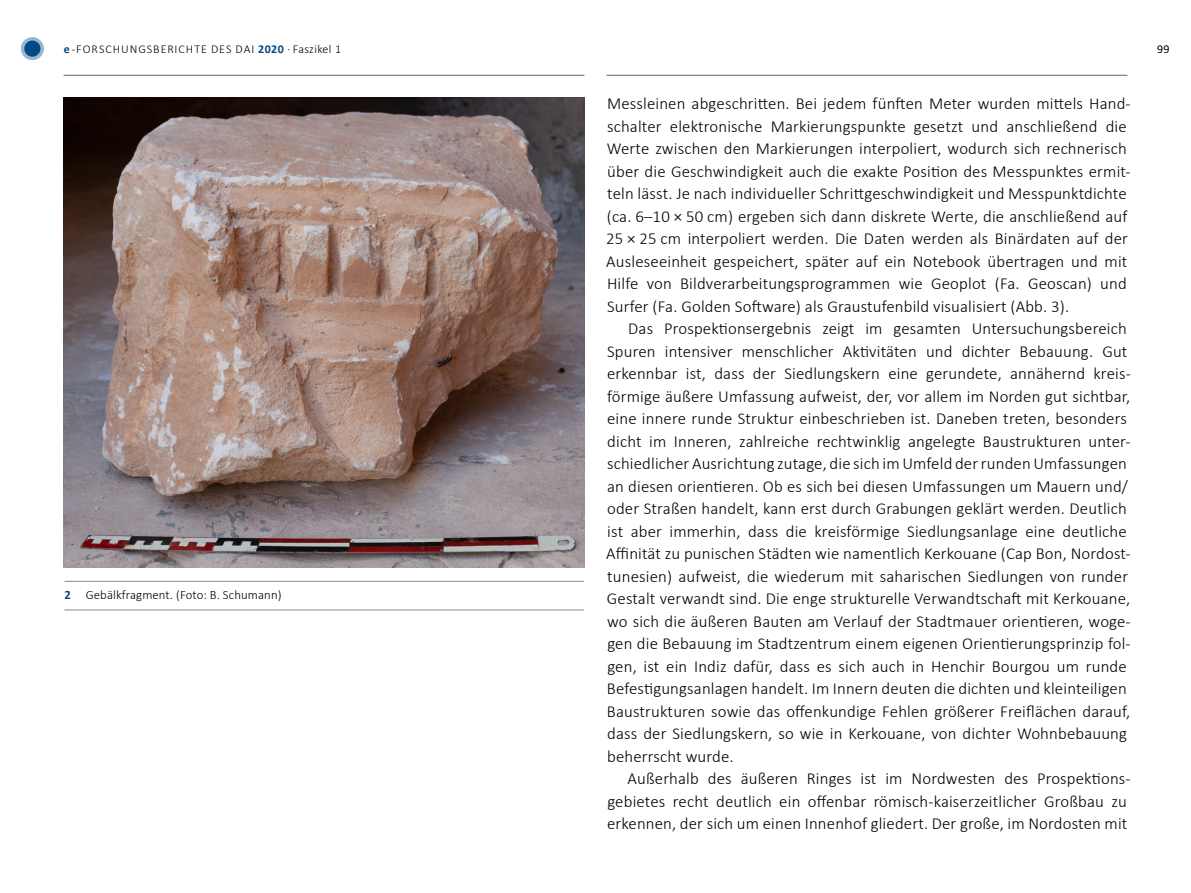
<style>
.page{position:relative;width:1191px;height:893px;background:#fff}
.page>*{position:absolute;margin:0;border:0;box-sizing:border-box;transform-origin:0 0}
.t1{font:300 16.8px/22.5px "Calibri";letter-spacing:.01em;color:#000}
.t2{font:300 12.75px "Calibri";letter-spacing:.01em;color:#000}
.t3{font:300 12px "Calibri";letter-spacing:.08em;color:#000}
.t4{font:12px "Calibri";color:#000}
.s1{font-weight:700;color:#004b87}
</style>
<div class="page">
<hr style="left:607px;top:75px;width:520px;height:1px;background:#878787">
<hr style="left:64px;top:75px;width:520px;height:1px;background:#878787">
<svg style="left:23px;top:39px;width:19px;height:19px"></svg>
<div style="left:21px;top:37px;width:23px;height:23px;border:3px solid #99b7cf;border-radius:50%"></div>
<img style="left:64px;top:98px;width:520px;height:470px">
<hr style="left:64px;top:581px;width:520px;height:1px;background:#878787">
<hr style="left:64px;top:610px;width:520px;height:1px;background:#878787">
<p class="t3" style="left:64px;top:41px;width:279px"><span class="s1">e</span>-FORSCHUNGSBERICHTE DES DAI <span class="s1">2020</span> · Faszikel 1</p>
<p class="t4" style="left:1157px;top:41px;width:14px">99</p>
<p class="t2" style="left:64px;top:586px;width:219px"><span class="s1">2</span> Gebälkfragment. (Foto: B. Schumann)</p>
<p class="t1" style="left:606px;top:92px;width:526px">Messleinen abgeschritten. Bei jedem fünften Meter wurden mittels Hand&shy;schalter elektronische Markierungspunkte gesetzt und anschließend die Werte zwischen den Markierungen interpoliert, wodurch sich rechnerisch über die Geschwindigkeit auch die exakte Position des Messpunktes ermit&shy;teln lässt. Je nach individueller Schrittgeschwindigkeit und Messpunktdichte (ca. 6–10 × 50 cm) ergeben sich dann diskrete Werte, die anschließend auf 25 × 25 cm interpoliert werden. Die Daten werden als Binärdaten auf der Ausleseeinheit gespeichert, später auf ein Notebook übertragen und mit Hilfe von Bildverarbeitungsprogrammen wie Geoplot (Fa. Geoscan) und Surfer (Fa. Golden Software) als Graustufenbild visualisiert (Abb. 3).</p>
<p class="t1" style="left:606px;top:317px;width:526px;text-indent:22px">Das Prospektionsergebnis zeigt im gesamten Untersuchungsbereich Spuren intensiver menschlicher Aktivitäten und dichter Bebauung. Gut erkennbar ist, dass der Siedlungskern eine gerundete, annähernd kreis-- förmige äußere Umfassung aufweist, der, vor allem im Norden gut sichtbar, eine innere runde Struktur einbeschrieben ist. Daneben treten, besonders dicht im Inneren, zahlreiche rechtwinklig angelegte Baustrukturen unter&shy;schiedlicher Ausrichtung zutage, die sich im Umfeld der runden Umfassungen an diesen orientieren. Ob es sich bei diesen Umfassungen um Mauern und/ oder Straßen handelt, kann erst durch Grabungen geklärt werden. Deutlich ist aber immerhin, dass die kreisförmige Siedlungsanlage eine deutliche Affinität zu punischen Städten wie namentlich Kerkouane (Cap Bon, Nordost&shy;tunesien) aufweist, die wiederum mit saharischen Siedlungen von runder Gestalt verwandt sind. Die enge strukturelle Verwandtschaft mit Kerkouane, wo sich die äußeren Bauten am Verlauf der Stadtmauer orientieren, woge&shy;gen die Bebauung im Stadtzentrum einem eigenen Orientierungsprinzip fol&shy;gen, ist ein Indiz dafür, dass es sich auch in Henchir Bourgou um runde Befestigungsanlagen handelt. Im Innern deuten die dichten und kleinteiligen Baustrukturen sowie das offenkundige Fehlen größerer Freiflächen darauf, dass der Siedlungskern, so wie in Kerkouane, von dichter Wohnbebauung beherrscht wurde.</p>
<p class="t1" style="left:607px;top:767px;width:524px;text-indent:20px">Außerhalb des äußeren Ringes ist im Nordwesten des Prospektions&shy;gebietes recht deutlich ein offenbar römisch-kaiserzeitlicher Großbau zu erkennen, der sich um einen Innenhof gliedert. Der große, im Nordosten mit</p>
</div>
